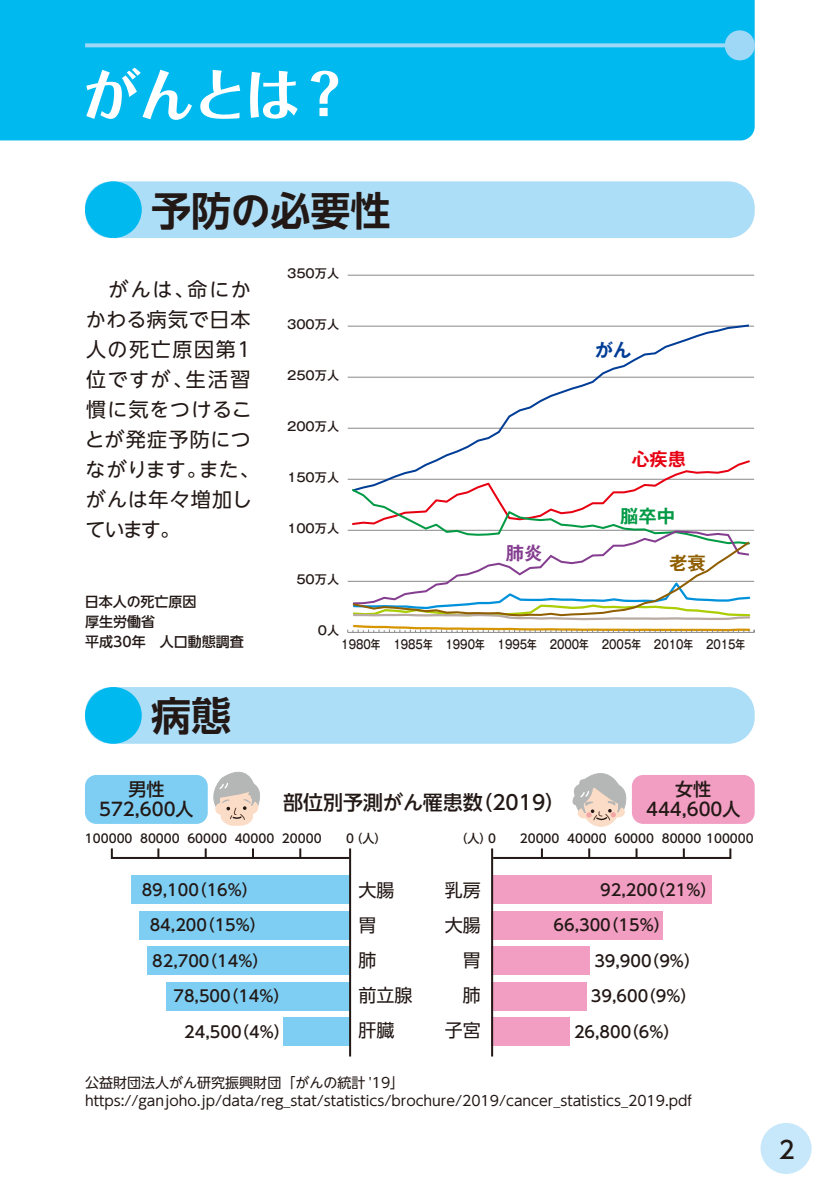
<style>
.page{position:relative;width:840px;height:1191px;background:#fff}
.page>*{position:absolute;margin:0;border:0;box-sizing:border-box;transform-origin:0 0}
.t1{font:700 56px "Folk Pro";color:#fff}
.t2{font:700 40px "UD Shin Go NT Pr 6 N De";color:#221815}
.t3{font:500 24px "UD Shin Go NT Pr 6 N";color:#221815}
.t4{font:20px/30px "UD Shin Go NT Pr 6 N";letter-spacing:.06em;color:#221815}
.t5{font:500 20px "UD Shin Go NT Pr 6 N";color:#221815}
.t6{font:700 18.2px "Gothic MB101 Pr 6 N De";color:#e60012}
.t7{font:700 18.2px "Gothic MB101 Pr 6 N De";color:#094}
.t8{font:700 18.2px "Gothic MB101 Pr 6 N De";color:#003d96}
.t9{font:700 18.2px "Gothic MB101 Pr 6 N De";color:#843d8f}
.t10{font:700 18.2px "Gothic MB101 Pr 6 N De";color:#8f5e00}
.t11{font:500 18px/20px "UD Shin Go NT Pr 6 N";color:#221815;text-align:center}
.t12{font:18px/35px "UD Shin Go NT Pr 6 N";color:#221815}
.t13{font:500 16px/34.6px "UD Shin Go NT Pr 6 N";color:#221815}
.t14{font:14px/18px "UD Shin Go NT Pr 6 N";color:#221815}
.t15{font:500 14px/20px "UD Shin Go NT Pr 6 N";color:#221815}
.t16{font:500 12.2px "Gothic MB101 Pr 6 N";color:#221815;scale:.8 1}
.t17{font:500 12.2px "Gothic MB101 Pr 6 N";color:#221815}
.t18{font:500 12px "UD Shin Go NT Pr 6 N";color:#221815}
</style>
<div class="page">
<div style="left:0;top:0;width:754px;height:140px;background:#00b9ef"></div>
<div style="left:760px;top:1123px;width:51px;height:51px;background:#c7e8fa;border-radius:50%"></div>
<svg style="left:85px;top:43px;width:639px;height:4px;background:#90d4f6"></svg>
<div style="left:724px;top:30px;width:30px;height:30px;background:#9fd8f7;border-radius:50%"></div>
<div style="left:85px;top:181px;width:669px;height:57px;background:#addef8;border-radius:26px"></div>
<div style="left:85px;top:181px;width:57px;height:57px;background:#00b9ef;border-radius:50%"></div>
<div style="left:85px;top:687px;width:669px;height:57px;background:#addef8;border-radius:26px"></div>
<div style="left:85px;top:687px;width:57px;height:57px;background:#00b9ef;border-radius:50%"></div>
<hr style="left:347px;top:428px;width:406px;height:1px;background:#898989">
<hr style="left:347px;top:377px;width:406px;height:1px;background:#898989">
<hr style="left:347px;top:326px;width:406px;height:1px;background:#898989">
<hr style="left:347px;top:275px;width:406px;height:1px;background:#898989">
<hr style="left:347px;top:632px;width:406px;height:1px;background:#898989">
<svg style="left:350px;top:324px;width:400px;height:135px"></svg>
<svg style="left:347px;top:459px;width:407px;height:173px"></svg>
<div style="left:131px;top:875px;width:219px;height:29px;background:#7ecef4"></div>
<div style="left:139px;top:911px;width:211px;height:28px;background:#7ecef4"></div>
<div style="left:147px;top:946px;width:203px;height:29px;background:#7ecef4"></div>
<div style="left:166px;top:981px;width:184px;height:29px;background:#7ecef4"></div>
<div style="left:283px;top:1017px;width:67px;height:28px;background:#7ecef4"></div>
<svg style="left:110px;top:848px;width:239px;height:11px"></svg>
<div style="left:491px;top:875px;width:220px;height:29px;background:#f19ec2"></div>
<div style="left:491px;top:911px;width:172px;height:28px;background:#f19ec2"></div>
<div style="left:491px;top:946px;width:98px;height:29px;background:#f19ec2"></div>
<div style="left:491px;top:981px;width:96px;height:29px;background:#f19ec2"></div>
<div style="left:491px;top:1017px;width:78px;height:28px;background:#f19ec2"></div>
<svg style="left:493px;top:848px;width:239px;height:12px"></svg>
<hr style="left:349px;top:848px;width:2px;height:208px;background:#221815">
<hr style="left:491px;top:848px;width:2px;height:208px;background:#221815">
<div style="left:631px;top:775px;width:123px;height:49px;background:#f19ec2;border-radius:11px"></div>
<div style="left:85px;top:775px;width:123px;height:49px;background:#7ecef4;border-radius:11px"></div>
<div style="left:581px;top:786px;width:38px;height:41px;background:#fbdcc6;border-radius:50%"></div>
<svg style="left:572px;top:773px;width:55px;height:48px"></svg>
<svg style="left:202px;top:743px;width:63px;height:83px"></svg>
<h1 class="t1" style="left:84px;top:47px;width:270px">がんとは？</h1>
<h2 class="t2" style="left:151px;top:178px;width:241px">予防の必要性</h2>
<h3 class="t4" style="left:85px;top:274px;width:176px">　がんは、命にかかわる病気で日本人の死亡原因第1位ですが、生活習慣に気をつけることが発症予防につながります。また、がんは年々増加しています。</h3>
<p class="t17" style="left:287px;top:263px;width:54px">350万人</p>
<p class="t17" style="left:287px;top:314px;width:54px">300万人</p>
<p class="t17" style="left:287px;top:365px;width:54px">250万人</p>
<p class="t17" style="left:287px;top:416px;width:54px">200万人</p>
<p class="t17" style="left:287px;top:467px;width:54px">150万人</p>
<p class="t17" style="left:287px;top:518px;width:54px">100万人</p>
<p class="t17" style="left:296px;top:569px;width:44px">50万人</p>
<h3 class="t9" style="left:505px;top:538px;width:38px">肺炎</h3>
<h3 class="t8" style="left:594px;top:334px;width:38px">がん</h3>
<h3 class="t6" style="left:631px;top:443px;width:56px">心疾患</h3>
<h3 class="t7" style="left:620px;top:500px;width:56px">脳卒中</h3>
<h3 class="t10" style="left:668px;top:547px;width:38px">老衰</h3>
<p class="t15" style="left:85px;top:592px;width:160px">日本人の死亡原因<br>厚生労働省<br>平成30年　人口動態調査</p>
<h2 class="t2" style="left:151px;top:683px;width:81px">病態</h2>
<p class="t11" style="left:99px;top:778px;width:96px">男性<br>572,600人</p>
<p class="t17" style="left:317px;top:620px;width:23px">0人</p>
<p class="t16" style="left:341px;top:634px;width:506px">1980年 1985年 1990年 1995年 2000年 2005年 2010年 2015年</p>
<h3 class="t5" style="left:283px;top:786px;width:283px">部位別予測がん罹患数（2019）</h3>
<p class="t11" style="left:645px;top:778px;width:96px">女性<br>444,600人</p>
<p class="t18" style="left:85px;top:828px;width:49px">100000</p>
<p class="t18" style="left:140px;top:828px;width:183px">80000 60000 40000 20000</p>
<p class="t13" style="left:142px;top:872px;width:118px">89,100（16％）</p>
<p class="t13" style="left:150px;top:907px;width:118px">84,200（15％）</p>
<p class="t13" style="left:173px;top:943px;width:118px;text-indent:-21px">82,700（14％）<br>78,500（14％）</p>
<p class="t13" style="left:184px;top:1014px;width:107px">24,500（4％）</p>
<p class="t18" style="left:346px;top:828px;width:42px">0（人）</p>
<p class="t18" style="left:455px;top:828px;width:42px">（人）0</p>
<p class="t12" style="left:358px;top:872px;width:55px">大腸胃<br>肺<br>前立腺肝臓</p>
<p class="t12" style="left:444px;top:872px;width:37px;text-align:right">乳房大腸胃肺子宮</p>
<p class="t18" style="left:519px;top:828px;width:235px">20000 40000 60000 80000 100000</p>
<p class="t13" style="left:600px;top:872px;width:118px">92,200（21％）</p>
<p class="t13" style="left:553px;top:907px;width:118px">66,300（15％）</p>
<p class="t13" style="left:590px;top:943px;width:110px">39,900（9％）<br>39,600（9％）</p>
<p class="t13" style="left:573px;top:1014px;width:107px">26,800（6％）</p>
<p class="t14" style="left:85px;top:1073px;width:608px">公益財団法人がん研究振興財団「がんの統計 '19」https://ganjoho.jp/data/reg_stat/statistics/brochure/2019/cancer_statistics_2019.pdf</p>
<h3 class="t3" style="left:778px;top:1130px;width:17px">2</h3>
</div>
